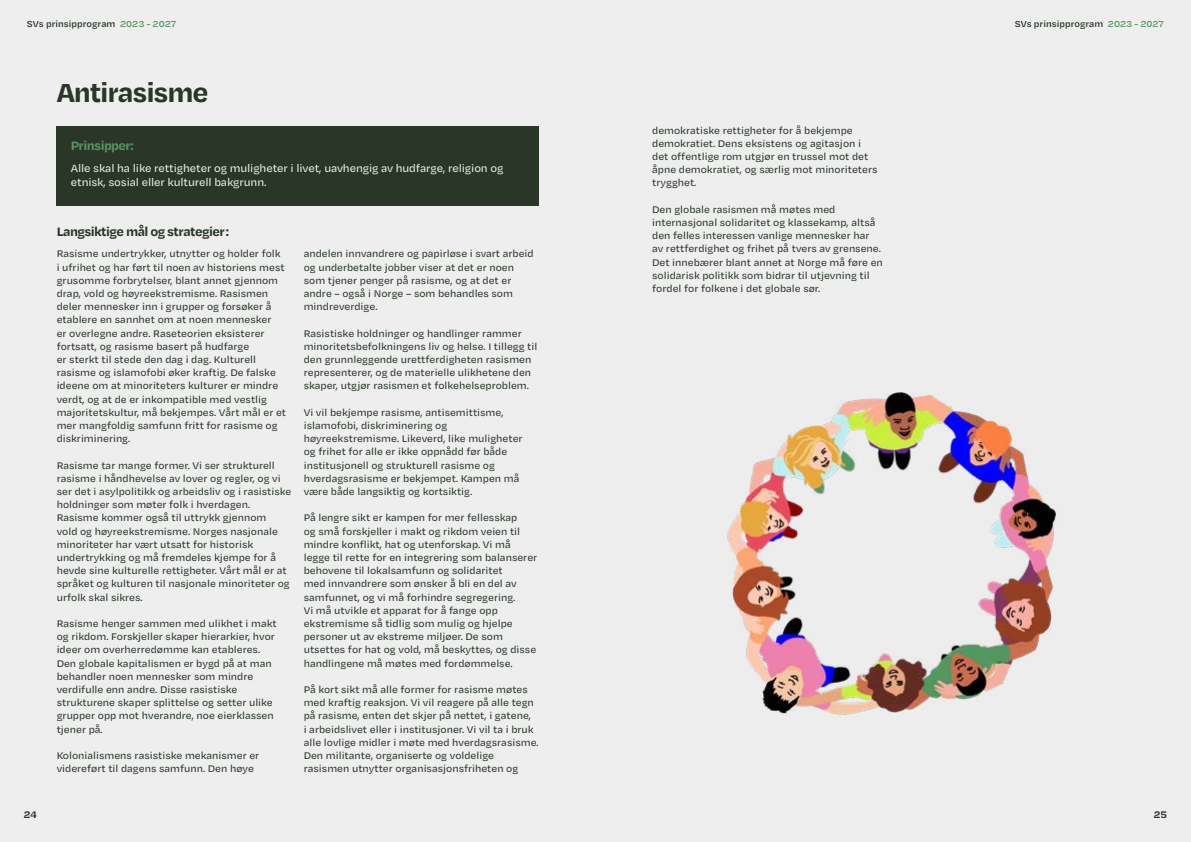
<style>
.page{position:relative;width:1191px;height:842px;background:#eee}
.page>*{position:absolute;margin:0;border:0;box-sizing:border-box;transform-origin:0 0}
.t1{font:700 30px "Degular Text";letter-spacing:-.04em;color:#293628}
.t2{font:700 14px "Degular Text";letter-spacing:-.04em;color:#293628}
.t3{font:700 14px "Degular Text";letter-spacing:-.04em;color:#56935e}
.t4{font:500 12px/14.4px "Degular Text";letter-spacing:-.01em;color:#eee}
.t5{font:500 11px/13.2px "Degular Text";color:#293628}
.t6{font:700 11px "Degular Text";color:#293628}
.t7{font:600 10px "Degular Text";color:#293628}
.s1{color:#56935e}
</style>
<div class="page">
<div style="left:57px;top:126px;width:482px;height:80px;background:#293628"></div>
<img style="left:727px;top:392px;width:331px;height:323px">
<p class="t7" style="left:27px;top:17px;width:151px">SVs prinsipprogram <span class="s1">2023 - 2027</span></p>
<p class="t7" style="left:1014px;top:17px;width:151px">SVs prinsipprogram <span class="s1">2023 - 2027</span></p>
<h1 class="t1" style="left:57px;top:72px;width:153px">Antirasisme</h1>
<p class="t3" style="left:71px;top:136px;width:64px">Prinsipper:</p>
<p class="t4" style="left:71px;top:160px;width:434px">Alle skal ha like rettigheter og muligheter i livet, uavhengig av hudfarge, religion og etnisk, sosial eller kulturell bakgrunn.</p>
<p class="t2" style="left:57px;top:222px;width:174px">Langsiktige mål og strategier:</p>
<p class="t5" style="left:57px;top:247px;width:231px">Rasisme undertrykker, utnytter og holder folk i ufrihet og har ført til noen av historiens mest grusomme forbrytelser, blant annet gjennom drap, vold og høyreekstremisme. Rasismen deler mennesker inn i grupper og forsøker å etablere en sannhet om at noen mennesker<br>er overlegne andre. Raseteorien eksisterer fortsatt, og rasisme basert på hudfarge<br>er sterkt til stede den dag i dag. Kulturell rasisme og islamofobi øker kraftig. De falske ideene om at minoriteters kulturer er mindre verdt, og at de er inkompatible med vestlig majoritetskultur, må bekjempes. Vårt mål er et mer mangfoldig samfunn fritt for rasisme og diskriminering.</p>
<p class="t5" style="left:57px;top:458px;width:236px">Rasisme tar mange former. Vi ser strukturell rasisme i håndhevelse av lover og regler, og vi ser det i asylpolitikk og arbeidsliv og i rasistiske holdninger som møter folk i hverdagen.<br>Rasisme kommer også til uttrykk gjennom<br>vold og høyreekstremisme. Norges nasjonale minoriteter har vært utsatt for historisk undertrykking og må fremdeles kjempe for å hevde sine kulturelle rettigheter. Vårt mål er at språket og kulturen til nasjonale minoriteter og urfolk skal sikres.</p>
<p class="t5" style="left:57px;top:616px;width:221px">Rasisme henger sammen med ulikhet i makt og rikdom. Forskjeller skaper hierarkier, hvor ideer om overherredømme kan etableres.<br>Den globale kapitalismen er bygd på at man behandler noen mennesker som mindre verdifulle enn andre. Disse rasistiske strukturene skaper splittelse og setter ulike grupper opp mot hverandre, noe eierklassen tjener på.</p>
<p class="t5" style="left:57px;top:748px;width:204px">Kolonialismens rasistiske mekanismer er videreført til dagens samfunn. Den høye</p>
<p class="t5" style="left:304px;top:247px;width:231px">andelen innvandrere og papirløse i svart arbeid og underbetalte jobber viser at det er noen som tjener penger på rasisme, og at det er andre – også i Norge – som behandles som mindreverdige.</p>
<p class="t5" style="left:304px;top:326px;width:235px">Rasistiske holdninger og handlinger rammer minoritetsbefolkningens liv og helse. I tillegg til den grunnleggende urettferdigheten rasismen representerer, og de materielle ulikhetene den skaper, utgjør rasismen et folkehelseproblem.</p>
<p class="t5" style="left:304px;top:405px;width:220px">Vi vil bekjempe rasisme, antisemittisme, islamofobi, diskriminering og høyreekstremisme. Likeverd, like muligheter og frihet for alle er ikke oppnådd før både institusjonell og strukturell rasisme og hverdagsrasisme er bekjempet. Kampen må være både langsiktig og kortsiktig.</p>
<p class="t5" style="left:304px;top:511px;width:235px">På lengre sikt er kampen for mer fellesskap<br>og små forskjeller i makt og rikdom veien til mindre konflikt, hat og utenforskap. Vi må legge til rette for en integrering som balanserer behovene til lokalsamfunn og solidaritet<br>med innvandrere som ønsker å bli en del av samfunnet, og vi må forhindre segregering.<br>Vi må utvikle et apparat for å fange opp ekstremisme så tidlig som mulig og hjelpe personer ut av ekstreme miljøer. De som utsettes for hat og vold, må beskyttes, og disse handlingene må møtes med fordømmelse.</p>
<p class="t5" style="left:304px;top:682px;width:236px">På kort sikt må alle former for rasisme møtes med kraftig reaksjon. Vi vil reagere på alle tegn på rasisme, enten det skjer på nettet, i gatene,<br>i arbeidslivet eller i institusjoner. Vi vil ta i bruk alle lovlige midler i møte med hverdagsrasisme.<br>Den militante, organiserte og voldelige rasismen utnytter organisasjonsfriheten og</p>
<p class="t5" style="left:652px;top:123px;width:227px">demokratiske rettigheter for å bekjempe demokratiet. Dens eksistens og agitasjon i det offentlige rom utgjør en trussel mot det åpne demokratiet, og særlig mot minoriteters trygghet.</p>
<p class="t5" style="left:652px;top:202px;width:232px">Den globale rasismen må møtes med internasjonal solidaritet og klassekamp, altså den felles interessen vanlige mennesker har av rettferdighet og frihet på tvers av grensene.<br>Det innebærer blant annet at Norge må føre en solidarisk politikk som bidrar til utjevning til fordel for folkene i det globale sør.</p>
<p class="t6" style="left:24px;top:807px;width:15px">24</p>
<p class="t6" style="left:1154px;top:807px;width:15px">25</p>
</div>
